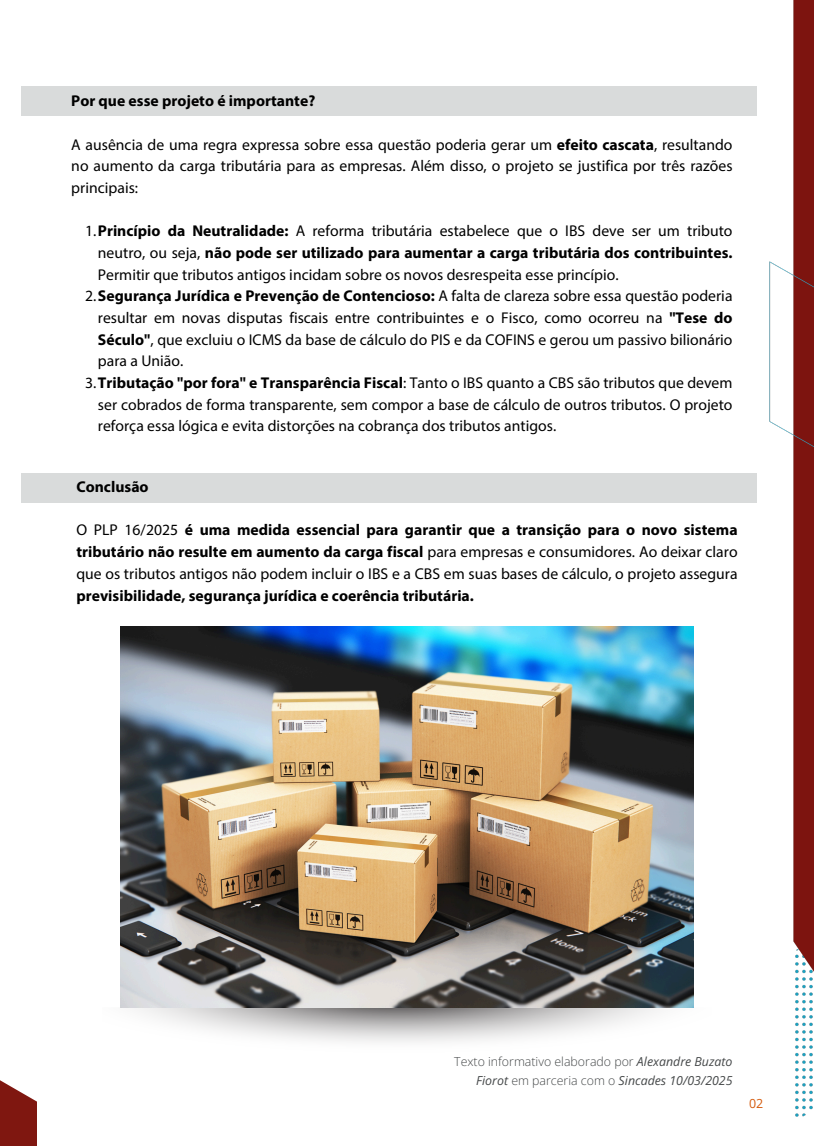
<style>
.page{position:relative;width:814px;height:1146px;background:#fff}
.page>*{position:absolute;margin:0;border:0;box-sizing:border-box;transform-origin:0 0}
.t1{font:15.66px/21.7px "Myriad Pro";color:#000;text-align:justify}
.t2{font:700 15.66px/21.7px "Myriad Pro";color:#000;text-align:justify}
.t3{font:12.42px "Open Sans";color:#d45a0c}
.t4{font:300 12.34px/19.1px "Open Sans";color:#444748;text-align:right}
.s1{font-weight:700}
.s2{font-weight:400}
.s3{font-weight:400;font-style:italic}
</style>
<div class="page">
<svg style="left:0;top:1080px;width:37px;height:65px;fill:#7f1710"></svg>
<img style="left:769px;top:0;width:45px;height:1117px">
<div style="left:21px;top:86px;width:735px;height:29px;background:#d9dbdb"></div>
<div style="left:21px;top:473px;width:735px;height:29px;background:#d9dbdb"></div>
<img style="left:120px;top:1007px;width:574px;height:35px">
<img style="left:121px;top:626px;width:572px;height:381px">
<p class="t2" style="left:71px;top:92px;width:245px">Por que esse projeto é importante?</p>
<p class="t1" style="left:71px;top:135px;width:663px">A ausência de uma regra expressa sobre essa questão poderia gerar um <span class="s1">efeito cascata</span>, resultando no aumento da carga tributária para as empresas. Além disso, o projeto se justifica por três razões principais:</p>
<p class="t1" style="left:98px;top:221px;width:636px;text-indent:-13px">1.<span class="s1">Princípio da Neutralidade:</span> A reforma tributária estabelece que o IBS deve ser um tributo neutro, ou seja, <span class="s1">não pode ser utilizado para aumentar a carga tributária dos contribuintes.<br></span>Permitir que tributos antigos incidam sobre os novos desrespeita esse princípio.</p>
<h1 class="t1" style="left:98px;top:286px;width:636px;text-indent:-13px">2.<span class="s1">Segurança Jurídica e Prevenção de Contencioso:</span> A falta de clareza sobre essa questão poderia resultar em novas disputas fiscais entre contribuintes e o Fisco, como ocorreu na <span class="s1">"Tese do Século"</span>, que excluiu o ICMS da base de cálculo do PIS e da COFINS e gerou um passivo bilionário para a União.</h1>
<h2 class="t1" style="left:98px;top:373px;width:636px;text-indent:-13px">3.<span class="s1">Tributação "por fora" e Transparência Fiscal</span>: Tanto o IBS quanto a CBS são tributos que devem ser cobrados de forma transparente, sem compor a base de cálculo de outros tributos. O projeto reforça essa lógica e evita distorções na cobrança dos tributos antigos.</h2>
<p class="t2" style="left:76px;top:477px;width:74px">Conclusão</p>
<p class="t2" style="left:76px;top:520px;width:663px"><span class="s2">O PLP 16/2025</span> é uma medida essencial para garantir que a transição para o novo sistema tributário não resulte em aumento da carga fiscal <span class="s2">para empresas e consumidores. Ao deixar claro que os tributos antigos não podem incluir o IBS e a CBS em suas bases de cálculo, o projeto assegura </span>previsibilidade, segurança jurídica e coerência tributária.</p>
<h2 class="t4" style="left:454px;top:1051px;width:280px">Texto informativo elaborado por <span class="s3">Alexandre Buzato<br>Fiorot</span> em parceria com o <span class="s3">Sincades 10/03/2025</span></h2>
<h1 class="t3" style="left:749px;top:1094px;width:16px">02</h1>
</div>
